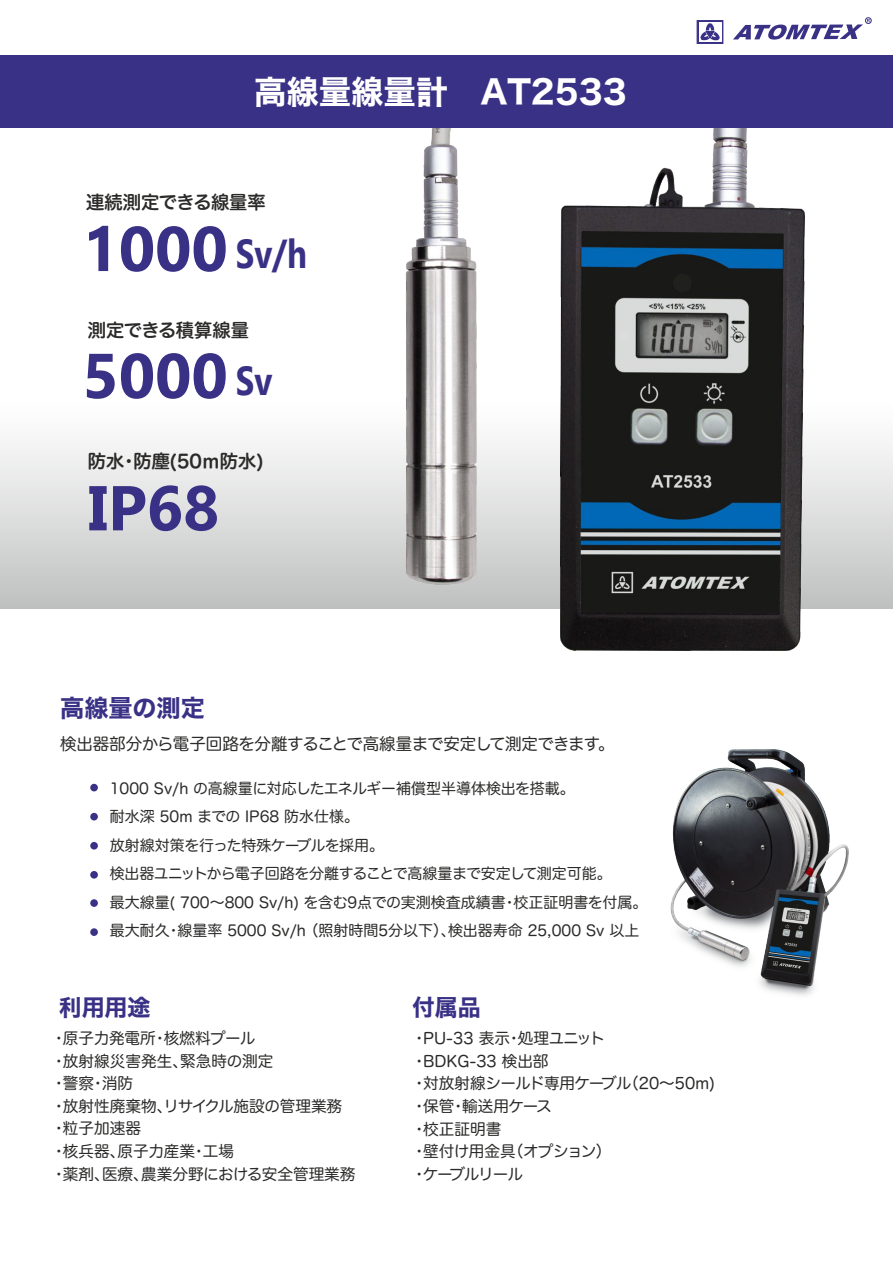
<style>
.page{position:relative;width:893px;height:1263px;background:#fff}
.page>*{position:absolute;margin:0;border:0;box-sizing:border-box;transform-origin:0 0}
.t1{font:700 63.15px/127.1px "Gadugi";color:#393185}
.t2{font:32.25px "Hiragino Kaku W7 90 msp RKSJ H";color:#fff}
.t3{font:24px "Hiragino Kaku W7 90 msp RKSJ H";color:#393185}
.t4{font:22.8px "Hiragino Kaku W7 90 msp RKSJ H";color:#393185}
.t5{font:18.3px "Hira Maru Std W6";color:#2b2a29}
.t6{font:16.5px "Hira Maru Pro W4";letter-spacing:-.03em;color:#2b2a29}
.t7{font:15.6px/22.6px "Hira Maru Pro W4";color:#2b2a29}
.t8{font:15.6px/22.6px "Hira Maru Pro W4";letter-spacing:-.025em;color:#2b2a29}
.t9{font:15px/28.5px "Hira Maru Pro W4";color:#2b2a29}
.s1{font-size:40.35px}
</style>
<div class="page">
<svg style="left:0;top:55px;width:893px;height:553px"></svg>
<img style="left:396px;top:127px;width:80px;height:482px">
<img style="left:560px;top:127px;width:253px;height:523px">
<div style="left:1px;top:55px;width:892px;height:72px;background:#393185"></div>
<img style="left:670px;top:750px;width:178px;height:246px">
<div style="left:865px;top:17px;width:7px;height:7px;border:1px solid #393185;border-radius:50%"></div>
<div style="left:697px;top:20px;width:26px;height:24px;background:#393185;border:1px solid #393185"></div>
<svg style="left:699px;top:22px;width:22px;height:20px"></svg>
<svg style="left:699px;top:25px;width:19px;height:18px"></svg>
<svg style="left:733px;top:19px;width:137px;height:21px"></svg>
<div style="left:90px;top:784px;width:8px;height:7px;background:#393185;border-radius:50%"></div>
<div style="left:90px;top:813px;width:8px;height:7px;background:#393185;border-radius:50%"></div>
<div style="left:90px;top:842px;width:8px;height:7px;background:#393185;border-radius:50%"></div>
<div style="left:90px;top:871px;width:8px;height:8px;background:#393185;border-radius:50%"></div>
<div style="left:90px;top:899px;width:8px;height:8px;background:#393185;border-radius:50%"></div>
<div style="left:90px;top:928px;width:8px;height:8px;background:#393185;border-radius:50%"></div>
<h2 class="t2" style="left:254px;top:75px;width:374px">高線量線量計　AT2533</h2>
<p class="t5" style="left:86px;top:189px;width:181px">連続測定できる線量率</p>
<h1 class="t1" style="left:82px;top:185px;width:226px">1000 <span class="s1">Sv/h<br></span>5000 <span class="s1">Sv</span></h1>
<p class="t5" style="left:88px;top:317px;width:163px">測定できる積算線量</p>
<p class="t5" style="left:88px;top:448px;width:177px">防水・防塵(50ｍ防水)</p>
<h1 class="t1" style="left:88px;top:444px;width:133px">IP68</h1>
<h3 class="t3" style="left:60px;top:695px;width:146px">高線量の測定</h3>
<p class="t6" style="left:60px;top:730px;width:556px">検出器部分から電子回路を分離することで高線量まで安定して測定できます。</p>
<p class="t9" style="left:110px;top:773px;width:539px">1000 Sv/h の高線量に対応したエネルギー補償型半導体検出を搭載。<br>耐水深 50m までの IP68 防水仕様。<br>放射線対策を行った特殊ケーブルを採用。<br>検出器ユニットから電子回路を分離することで高線量まで安定して測定可能。<br>最大線量( 700～800 Sv/h) を含む9点での実測検査成績書・校正証明書を付属。最大耐久・線量率 5000 Sv/h （照射時間5分以下）、検出器寿命 25,000 Sv 以上</p>
<h3 class="t4" style="left:59px;top:996px;width:93px">利用用途</h3>
<p class="t7" style="left:51px;top:1026px;width:306px">・原子力発電所・核燃料プール<br>・放射線災害発生、緊急時の測定<br>・警察・消防<br>・放射性廃棄物、リサイクル施設の管理業務・粒子加速器<br>・核兵器、原子力産業・工場<br>・薬剤、医療、農業分野における安全管理業務</p>
<h3 class="t4" style="left:412px;top:996px;width:70px">付属品</h3>
<p class="t8" style="left:411px;top:1026px;width:305px">・PU-33 表示・処理ユニット<br>・BDKG-33 検出部<br>・対放射線シールド専用ケーブル（20～50m)・保管・輸送用ケース<br>・校正証明書<br>・壁付け用金具（オプション）<br>・ケーブルリール</p>
</div>
